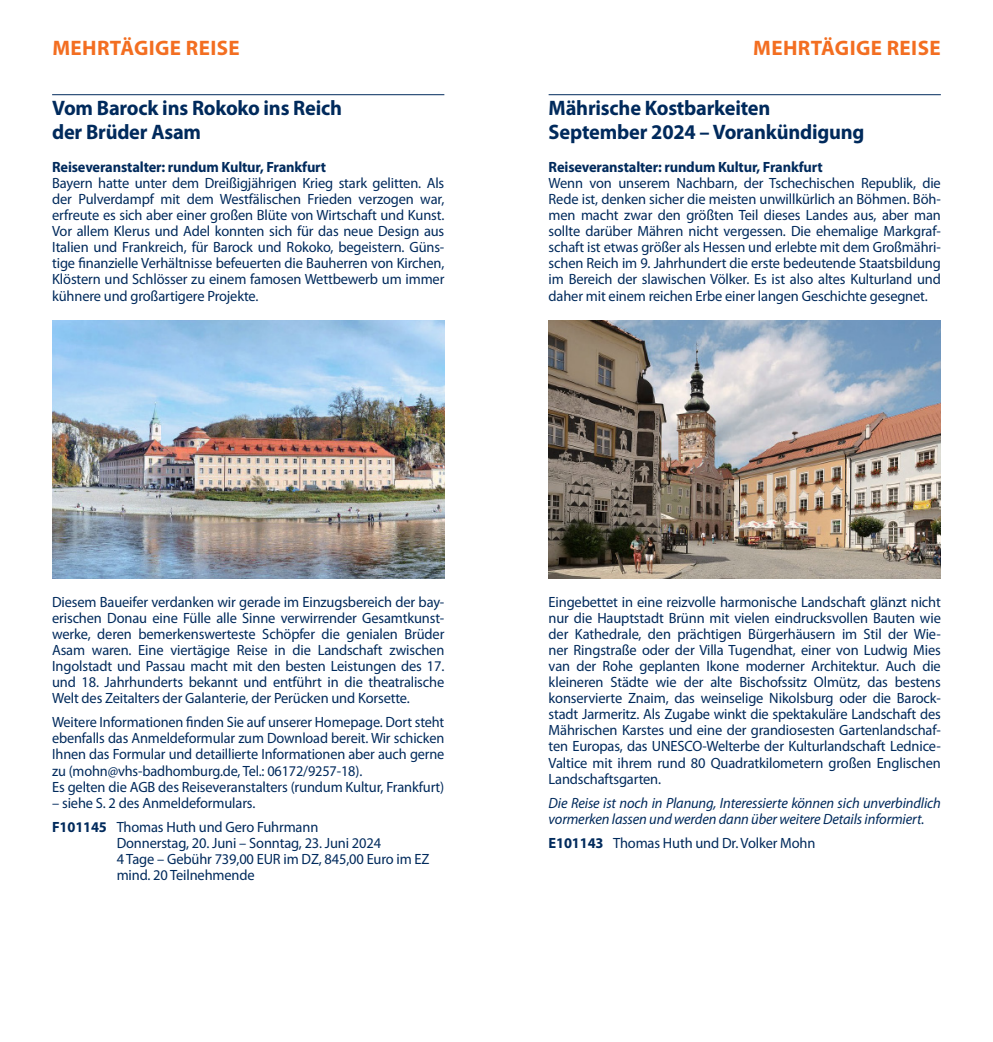
<style>
.page{position:relative;width:993px;height:1042px;background:#fff}
.page>*{position:absolute;margin:0;border:0;box-sizing:border-box;transform-origin:0 0}
.t1{font:700 21px/24.5px "Myriad Pro";letter-spacing:-.01em;color:#002a5c}
.t2{font:700 21px "Myriad Pro";letter-spacing:.02em;color:#f36e21}
.t3{font:14.88px/16.1px "Myriad Pro";letter-spacing:-.01em;color:#002a5c;text-align:justify}
.t4{font:14.88px/16.1px "Myriad Pro";letter-spacing:-.01em;color:#002a5c;scale:.96 1}
.t5{font:italic 14.88px/16.1px "Myriad Pro";letter-spacing:-.01em;color:#002a5c}
.t6{font:700 14.88px "Myriad Pro";letter-spacing:-.01em;color:#002a5c}
.s1{font-weight:700}
</style>
<div class="page">
<hr style="left:52px;top:94px;width:392px;height:1px;background:#002a5c">
<hr style="left:548px;top:94px;width:392px;height:1px;background:#002a5c">
<img style="left:548px;top:320px;width:392px;height:258px">
<img style="left:52px;top:320px;width:392px;height:258px">
<h1 class="t2" style="left:52px;top:35px;width:189px">MEHRTÄGIGE REISE</h1>
<h1 class="t2" style="left:753px;top:35px;width:189px">MEHRTÄGIGE REISE</h1>
<h1 class="t1" style="left:52px;top:95px;width:291px">Vom Barock ins Rokoko ins Reich der Brüder Asam</h1>
<p class="t6" style="left:52px;top:157px;width:275px">Reiseveranstalter: rundum Kultur, Frankfurt</p>
<p class="t3" style="left:52px;top:174px;width:393px">Bayern hatte unter dem Dreißigjährigen Krieg stark gelitten. Als der Pulverdampf mit dem Westfälischen Frieden verzogen war, erfreute es sich aber einer großen Blüte von Wirtschaft und Kunst.<br>Vor allem Klerus und Adel konnten sich für das neue Design aus Italien und Frankreich, für Barock und Rokoko, begeistern. Güns&shy;tige finanzielle Verhältnisse befeuerten die Bauherren von Kirchen, Klöstern und Schlösser zu einem famosen Wettbewerb um immer kühnere und großartigere Projekte.</p>
<h1 class="t1" style="left:548px;top:95px;width:317px">Mährische Kostbarkeiten<br>September 2024 – Vorankündigung</h1>
<p class="t6" style="left:548px;top:157px;width:275px">Reiseveranstalter: rundum Kultur, Frankfurt</p>
<p class="t3" style="left:548px;top:174px;width:393px">Wenn von unserem Nachbarn, der Tschechischen Republik, die Rede ist, denken sicher die meisten unwillkürlich an Böhmen. Böh&shy;men macht zwar den größten Teil dieses Landes aus, aber man sollte darüber Mähren nicht vergessen. Die ehemalige Markgraf&shy;schaft ist etwas größer als Hessen und erlebte mit dem Großmähri&shy;schen Reich im 9. Jahrhundert die erste bedeutende Staatsbildung im Bereich der slawischen Völker. Es ist also altes Kulturland und daher mit einem reichen Erbe einer langen Geschichte gesegnet.</p>
<p class="t3" style="left:52px;top:593px;width:393px">Diesem Baueifer verdanken wir gerade im Einzugsbereich der bay&shy;erischen Donau eine Fülle alle Sinne verwirrender Gesamtkunst&shy;werke, deren bemerkenswerteste Schöpfer die genialen Brüder Asam waren. Eine viertägige Reise in die Landschaft zwischen Ingolstadt und Passau macht mit den besten Leistungen des 17. und 18. Jahrhunderts bekannt und entführt in die theatralische Welt des Zeitalters der Galanterie, der Perücken und Korsette.</p>
<p class="t4" style="left:52px;top:714px;width:410px">Weitere Informationen finden Sie auf unserer Homepage. Dort steht ebenfalls das Anmeldeformular zum Download bereit. Wir schicken Ihnen das Formular und detaillierte Informationen aber auch gerne zu (mohn@vhs-badhomburg.de, Tel.: 06172/9257-18).<br>Es gelten die AGB des Reiseveranstalters (rundum Kultur, Frankfurt)</p>
<p class="t3" style="left:52px;top:790px;width:267px;line-height:24.3px">– siehe S. 2 des Anmeldeformulars.<br><span class="s1">F101145</span> Thomas Huth und Gero Fuhrmann</p>
<p class="t3" style="left:117px;top:835px;width:314px;text-align:left">Donnerstag, 20. Juni – Sonntag, 23. Juni 2024<br>4 Tage – Gebühr 739,00 EUR im DZ, 845,00 Euro im EZ mind. 20 Teilnehmende</p>
<p class="t3" style="left:548px;top:593px;width:393px">Eingebettet in eine reizvolle harmonische Landschaft glänzt nicht nur die Hauptstadt Brünn mit vielen eindrucksvollen Bauten wie der Kathedrale, den prächtigen Bürgerhäusern im Stil der Wie&shy;ner Ringstraße oder der Villa Tugendhat, einer von Ludwig Mies van der Rohe geplanten Ikone moderner Architektur. Auch die kleineren Städte wie der alte Bischofssitz Olmütz, das bestens konservierte Znaim, das weinselige Nikolsburg oder die Barock&shy;stadt Jarmeritz. Als Zugabe winkt die spektakuläre Landschaft des Mährischen Karstes und eine der grandiosesten Gartenlandschaf&shy;ten Europas, das UNESCO-Welterbe der Kulturlandschaft Lednice-Valtice mit ihrem rund 80 Quadratkilometern großen Englischen Landschaftsgarten.</p>
<p class="t5" style="left:548px;top:794px;width:393px">Die Reise ist noch in Planung, Interessierte können sich unverbindlich vormerken lassen und werden dann über weitere Details informiert.</p>
<p class="t3" style="left:548px;top:835px;width:268px"><span class="s1">E101143</span> Thomas Huth und Dr. Volker Mohn</p>
</div>
